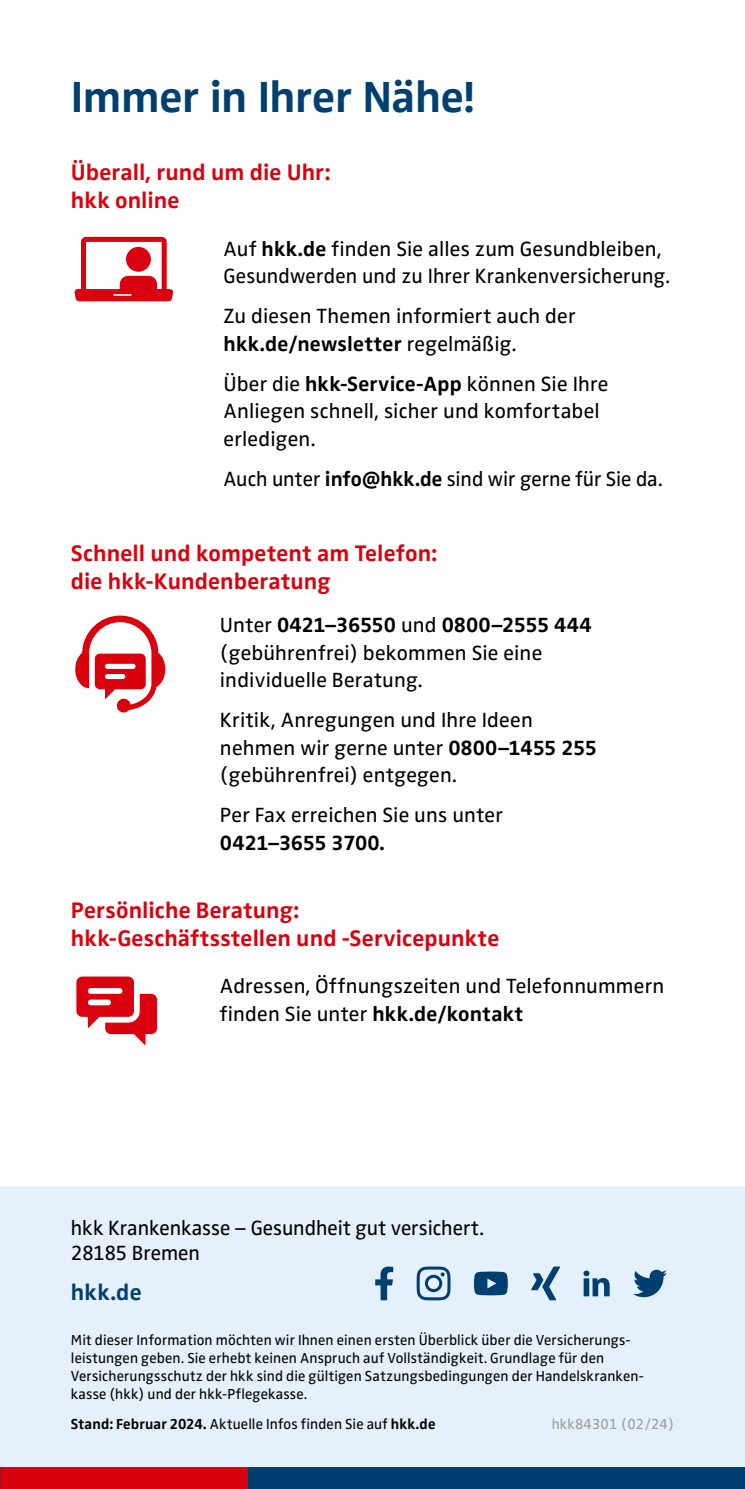
<style>
.page{position:relative;width:745px;height:1489px;background:#fff}
.page>*{position:absolute;margin:0;border:0;box-sizing:border-box;transform-origin:0 0}
.t1{font:700 45px "Zwo Pro";letter-spacing:-.01em;color:#003f6f}
.t2{font:700 23.25px/27.5px "Zwo Pro";letter-spacing:.005em;color:#da020e}
.t3{font:700 23.25px "Zwo Pro";color:#003f6f}
.t4{font:21.25px/27.5px "Zwo Pro";letter-spacing:.01em;color:#000}
.t5{font:700 21.25px "Zwo Pro";letter-spacing:-.02em;color:#000}
.t6{font:15px/18px "Zwo Pro";letter-spacing:.015em;color:#000}
.t7{font:15px "Zwo Pro";letter-spacing:.01em;color:#9c9d9d}
.s1{font-weight:700}
</style>
<div class="page">
<div style="left:0;top:1186px;width:744px;height:302px;background:#e4f0fb"></div>
<div style="left:0;top:1467px;width:248px;height:21px;background:#da020e"></div>
<div style="left:248px;top:1467px;width:496px;height:21px;background:#003f6f"></div>
<svg style="left:531px;top:1266px;width:28px;height:34px"></svg>
<svg style="left:583px;top:1270px;width:26px;height:26px"></svg>
<svg style="left:633px;top:1269px;width:33px;height:27px"></svg>
<svg style="left:416px;top:1266px;width:34px;height:34px"></svg>
<svg style="left:474px;top:1271px;width:33px;height:24px"></svg>
<svg style="left:375px;top:1266px;width:18px;height:34px"></svg>
<svg style="left:74px;top:237px;width:99px;height:64px"></svg>
<svg style="left:75px;top:615px;width:90px;height:97px"></svg>
<svg style="left:76px;top:976px;width:81px;height:69px"></svg>
<h1 class="t1" style="left:71px;top:63px;width:405px">Immer in Ihrer Nähe!</h1>
<p class="t2" style="left:71px;top:157px;width:261px">Überall, rund um die Uhr: hkk online</p>
<p class="t4" style="left:223px;top:233px;width:447px">Auf <span class="s1">hkk.de</span> finden Sie alles zum Gesundbleiben,<br>Gesundwerden und zu Ihrer Krankenversicherung.</p>
<p class="t4" style="left:223px;top:301px;width:353px">Zu diesen Themen informiert auch der <span class="s1">hkk.de/newsletter</span> regelmäßig.</p>
<p class="t4" style="left:223px;top:368px;width:386px">Über die <span class="s1">hkk-Service-App</span> können Sie Ihre<br>Anliegen schnell, sicher und komfortabel erledigen.</p>
<p class="t4" style="left:223px;top:463px;width:440px">Auch unter <span class="s1">info@hkk.de</span> sind wir gerne für Sie da.</p>
<p class="t2" style="left:71px;top:538px;width:367px">Schnell und kompetent am Telefon: die hkk-Kundenberatung</p>
<p class="t4" style="left:220px;top:610px;width:373px">Unter <span class="s1">0421–36550</span> und <span class="s1">0800–2555 444 </span>(gebührenfrei) bekommen Sie eine individuelle Beratung.</p>
<p class="t4" style="left:220px;top:704px;width:378px">Kritik, Anregungen und Ihre Ideen nehmen wir gerne unter <span class="s1">0800–1455 255 </span>(gebührenfrei) entgegen.</p>
<p class="t4" style="left:220px;top:799px;width:284px">Per Fax erreichen Sie uns unter</p>
<p class="t5" style="left:220px;top:826px;width:166px">0421–3655 3700.</p>
<p class="t2" style="left:71px;top:895px;width:429px">Persönliche Beratung: hkk-Geschäftsstellen und -Servicepunkte</p>
<p class="t4" style="left:220px;top:970px;width:445px">Adressen, Öffnungszeiten und Telefonnummern finden Sie unter <span class="s1">hkk.de/kontakt</span></p>
<p class="t4" style="left:71px;top:1214px;width:414px;line-height:25px">hkk Krankenkasse – Gesundheit gut versichert.<br>28185 Bremen</p>
<p class="t3" style="left:71px;top:1274px;width:72px">hkk.de</p>
<p class="t6" style="left:71px;top:1329px;width:574px">Mit dieser Information möchten wir Ihnen einen ersten Überblick über die Versicherungs&shy;leistungen geben. Sie erhebt keinen Anspruch auf Vollständigkeit. Grundlage für den Versicherungsschutz der hkk sind die gültigen Satzungsbedingungen der Handelskranken&shy;kasse (hkk) und der hkk-Pflegekasse.</p>
<p class="t6" style="left:71px;top:1413px;width:366px"><span class="s1">Stand: Februar 2024.</span> Aktuelle Infos finden Sie auf <span class="s1">hkk.de</span></p>
<p class="t7" style="left:551px;top:1412px;width:124px">hkk84301 (02/24)</p>
</div>
